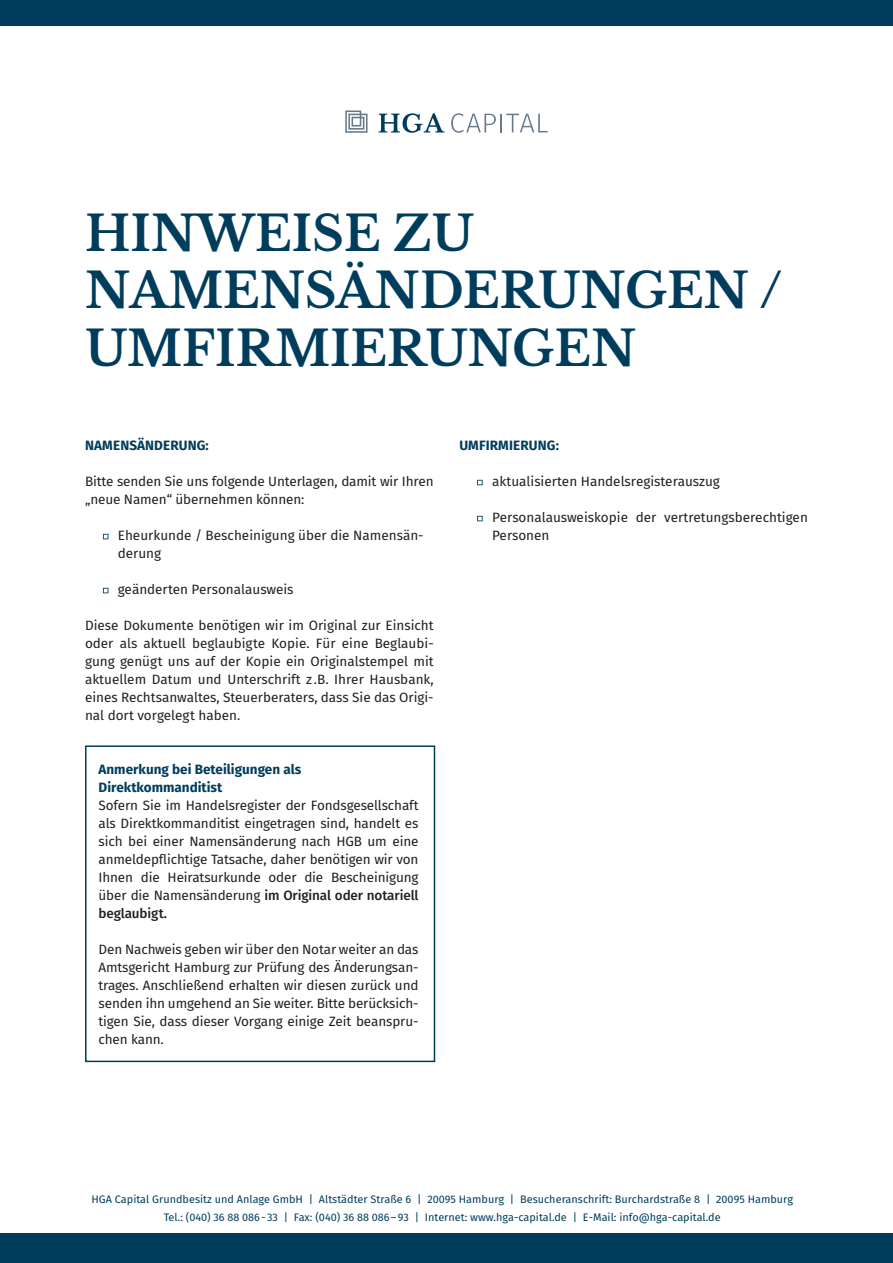
<style>
.page{position:relative;width:893px;height:1263px;background:#fff}
.page>*{position:absolute;margin:0;border:0;box-sizing:border-box;transform-origin:0 0}
.t1{font:700 48px/57.6px "Libre Baskerville";color:#003d5d}
.t2{font:13.5px/18px "Fira Sans";letter-spacing:-.01em;color:#231f20}
.t3{font:700 13.5px/18px "Fira Sans";color:#003d5d}
.t4{font:10.8px/17.7px "Fira Sans";color:#003d5d;text-align:center}
.s1{font-weight:500}
</style>
<div class="page">
<svg style="left:103px;top:534px;width:5px;height:5px"></svg>
<svg style="left:103px;top:588px;width:5px;height:5px"></svg>
<svg style="left:477px;top:480px;width:6px;height:5px"></svg>
<svg style="left:477px;top:516px;width:6px;height:5px"></svg>
<div style="left:0;top:1233px;width:893px;height:30px;background:#003d5d"></div>
<svg style="left:345px;top:110px;width:23px;height:23px"></svg>
<svg style="left:451px;top:113px;width:97px;height:20px"></svg>
<svg style="left:378px;top:113px;width:67px;height:20px"></svg>
<div style="left:85px;top:745px;width:350px;height:317px;border:2px solid #003d5d"></div>
<div style="left:0;top:0;width:893px;height:26px;background:#003d5d"></div>
<h1 class="t1" style="left:85px;top:205px;width:699px">HINWEISE ZU<br>NAMENSÄNDERUNGEN /<br>UMFIRMIERUNGEN</h1>
<p class="t3" style="left:85px;top:436px;width:125px">NAMENSÄNDERUNG:</p>
<p class="t2" style="left:85px;top:472px;width:350px">Bitte senden Sie uns folgende Unterlagen, damit wir Ihren „neue Namen“ übernehmen können:</p>
<p class="t2" style="left:118px;top:526px;width:307px">Eheurkunde / Bescheinigung über die Namensän&shy;derung</p>
<p class="t2" style="left:118px;top:580px;width:177px">geänderten Personalausweis</p>
<p class="t2" style="left:85px;top:616px;width:350px;text-align:justify">Diese Dokumente benötigen wir im Original zur Einsicht oder als aktuell beglaubigte Kopie. Für eine Beglaubi&shy;gung genügt uns auf der Kopie ein Originalstempel mit aktuellem Datum und Unterschrift z .B. Ihrer Hausbank, eines Rechtsanwaltes, Steuerberaters, dass Sie das Origi&shy;nal dort vorgelegt haben.</p>
<p class="t3" style="left:99px;top:760px;width:204px">Anmerkung bei Beteiligungen als<br>Direktkommanditist</p>
<p class="t2" style="left:99px;top:796px;width:321px;text-align:justify">Sofern Sie im Handelsregister der Fondsgesellschaft als Direktkommanditist eingetragen sind, handelt es sich bei einer Namensänderung nach HGB um eine anmeldepflichtige Tatsache, daher benötigen wir von Ihnen die Heiratsurkunde oder die Bescheinigung über die Namensänderung <span class="s1">im Original oder notariell beglaubigt.</span></p>
<p class="t2" style="left:99px;top:940px;width:321px;text-align:justify">Den Nachweis geben wir über den Notar weiter an das Amtsgericht Hamburg zur Prüfung des Änderungsan&shy;trages. Anschließend erhalten wir diesen zurück und senden ihn umgehend an Sie weiter. Bitte berücksich&shy;tigen Sie, dass dieser Vorgang einige Zeit beanspru&shy;chen kann.</p>
<p class="t3" style="left:459px;top:436px;width:101px">UMFIRMIERUNG:</p>
<p class="t2" style="left:492px;top:472px;width:229px">aktualisierten Handelsregisterauszug</p>
<p class="t2" style="left:492px;top:508px;width:317px">Personalausweiskopie der vertretungsberechtigen<br>Personen</p>
<p class="t4" style="left:91px;top:1190px;width:703px">HGA Capital Grundbesitz und Anlage GmbH | Altstädter Straße 6 | 20095 Hamburg | Besucheranschrift: Burchardstraße 8 | 20095 Hamburg<br>Tel.: (040) 36 88 086- 33 | Fax: (040) 36 88 086–93 | Internet: www.hga-capital.de | E-Mail: info@hga-capital.de</p>
</div>
